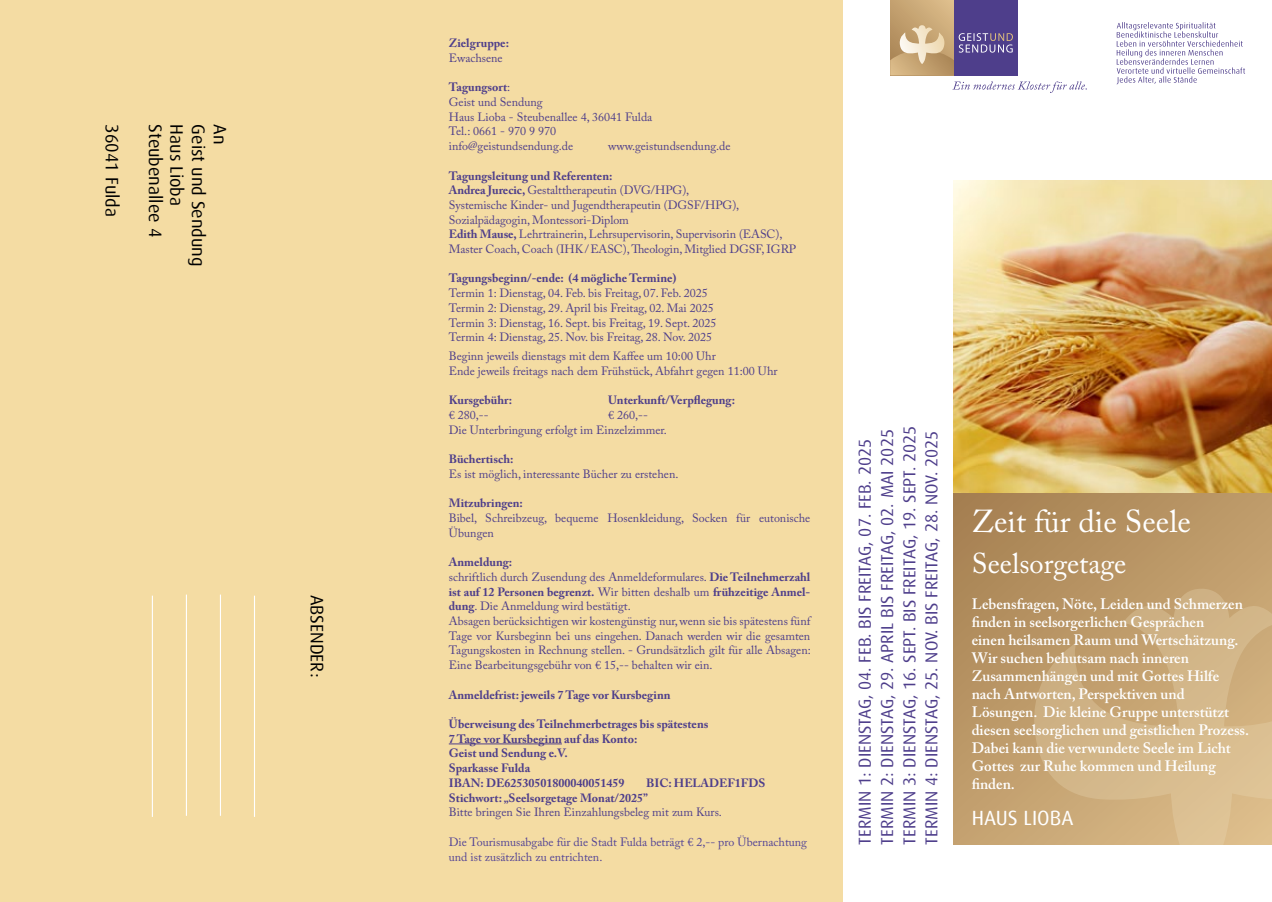
<style>
.page{position:relative;width:1272px;height:902px;background:#fff}
.page>*{position:absolute;margin:0;border:0;box-sizing:border-box;transform-origin:0 0}
.t1{font:31.5px "Adobe Caslon Pro";color:#fff}
.t2{font:28.5px "Adobe Caslon Pro";color:#fff}
.t3{font:20.55px "Dax";color:#fff}
.t4{font:18px "Dax";color:#000}
.t5{font:17.25px/22.2px "Dax";color:#4e3e8b}
.t6{font:600 15px/18px "Adobe Caslon Pro";color:#fff}
.t7{font:12px/14.7px "Adobe Caslon Pro";color:#4e3e8b}
.t8{font:700 12px/14.7px "Adobe Caslon Pro";color:#4e3e8b}
.t9{font:12px/14.9px "Adobe Caslon Pro";color:#534395}
.s1{font-weight:700}
</style>
<div class="page">
<div style="left:0;top:0;width:842px;height:901px;background:#f4dca3"></div>
<hr style="left:449px;top:743px;width:113px;height:1px;background:#4e3e8b">
<hr style="left:254px;top:595px;width:1px;height:221px;background:#fff">
<hr style="left:220px;top:594px;width:1px;height:221px;background:#fff">
<hr style="left:186px;top:594px;width:1px;height:221px;background:#fff">
<hr style="left:152px;top:595px;width:1px;height:221px;background:#fff">
<svg style="left:1116px;top:22px;width:128px;height:62px"></svg>
<div style="left:890px;top:0;width:64px;height:75px;background:linear-gradient(to right,#be9a69,#daba88)"></div>
<div style="left:954px;top:0;width:63px;height:75px;background:#4e3e8b"></div>
<svg style="left:890px;top:25px;width:122px;height:50px"></svg>
<svg style="left:952px;top:81px;width:134px;height:12px"></svg>
<svg style="left:953px;top:492px;width:318px;height:352px;background:#b79363"></svg>
<svg style="left:1033px;top:588px;width:238px;height:256px;background:#ceaf80"></svg>
<img style="left:954px;top:180px;width:317px;height:312px">
<h3 class="t4" style="left:122px;top:124px;width:94px;rotate:90deg">36041 FULDA</h3>
<h3 class="t4" style="left:165px;top:124px;width:114px;rotate:90deg">STEUBENALLEE 4</h3>
<h3 class="t4" style="left:187px;top:124px;width:83px;rotate:90deg">HAUS LIOBA</h3>
<h3 class="t4" style="left:208px;top:124px;width:143px;rotate:90deg">GEIST UND SENDUNG</h3>
<h3 class="t4" style="left:230px;top:124px;width:22px;rotate:90deg">AN</h3>
<h3 class="t4" style="left:327px;top:594px;width:84px;rotate:90deg">ABSENDER:</h3>
<p class="t8" style="left:449px;top:36px;width:62px">Zielgruppe:</p>
<p class="t7" style="left:449px;top:50px;width:55px">Ewachsene</p>
<p class="t7" style="left:449px;top:80px;width:205px"><span class="s1">Tagungsort</span>:<br>Geist und Sendung<br>Haus Lioba - Steubenallee 4, 36041 Fulda<br>Tel.: 0661 - 970 9 970 info@geistundsendung.de</p>
<p class="t7" style="left:608px;top:138px;width:124px">www.geistundsendung.de</p>
<p class="t7" style="left:449px;top:168px;width:349px"><span class="s1">Tagungsleitung und Referenten:<br>Andrea Jurecic,</span> Gestalttherapeutin (DVG/HPG),<br>Systemische Kinder- und Jugendtherapeutin (DGSF/HPG), Sozialpädagogin, Montessori-Diplom<br><span class="s1">Edith Mause,</span> Lehrtrainerin, Lehrsupervisorin, Supervisorin (EASC), Master Coach, Coach (IHK/EASC), Theologin, Mitglied DGSF, IGRP</p>
<p class="t8" style="left:449px;top:271px;width:229px">Tagungsbeginn/-ende: (4 mögliche Termine)</p>
<p class="t7" style="left:449px;top:285px;width:269px">Termin 1: Dienstag, 04. Feb. bis Freitag, 07. Feb. 2025<br>Termin 2: Dienstag, 29. April bis Freitag, 02. Mai 2025<br>Termin 3: Dienstag, 16. Sept. bis Freitag, 19. Sept. 2025<br>Termin 4: Dienstag, 25. Nov. bis Freitag, 28. Nov. 2025</p>
<p class="t7" style="left:449px;top:349px;width:330px">Beginn jeweils dienstags mit dem Kaffee um 10:00 Uhr<br>Ende jeweils freitags nach dem Frühstück, Abfahrt gegen 11:00 Uhr</p>
<p class="t8" style="left:449px;top:393px;width:65px">Kursgebühr:</p>
<p class="t8" style="left:608px;top:393px;width:128px">Unterkunft/Verpflegung:</p>
<p class="t7" style="left:449px;top:407px;width:41px">€ 280,--</p>
<p class="t7" style="left:449px;top:407px;width:220px;text-indent:159px">€ 260,--<br>Die Unterbringung erfolgt im Einzelzimmer.</p>
<p class="t8" style="left:449px;top:451px;width:66px">Büchertisch:</p>
<p class="t7" style="left:449px;top:466px;width:231px">Es ist möglich, interessante Bücher zu erstehen.</p>
<p class="t8" style="left:449px;top:496px;width:76px">Mitzubringen:</p>
<p class="t7" style="left:449px;top:510px;width:363px">Bibel, Schreibzeug, bequeme Hosenkleidung, Socken für eutonische<br>Übungen</p>
<p class="t7" style="left:449px;top:554px;width:363px"><span class="s1">Anmeldung:<br></span>schriftlich durch Zusendung des Anmeldeformulares. <span class="s1">Die Teilnehmerzahl ist auf 12 Personen begrenzt.</span> Wir bitten deshalb um <span class="s1">frühzeitige Anmel&shy;dung</span>. Die Anmeldung wird bestätigt.<br>Absagen berücksichtigen wir kostengünstig nur, wenn sie bis spätestens fünf Tage vor Kursbeginn bei uns eingehen. Danach werden wir die gesamten Tagungskosten in Rechnung stellen. - Grundsätzlich gilt für alle Absagen:<br>Eine Bearbeitungsgebühr von € 15,-- behalten wir ein.</p>
<p class="t8" style="left:449px;top:687px;width:223px">Anmeldefrist: jeweils 7 Tage vor Kursbeginn</p>
<p class="t8" style="left:449px;top:716px;width:261px">Überweisung des Teilnehmerbetrages bis spätestens<br>7 Tage vor Kursbeginn auf das Konto:<br>Geist und Sendung e.V.<br>Sparkasse Fulda<br>IBAN: DE62530501800040051459</p>
<p class="t8" style="left:449px;top:775px;width:318px;text-indent:197px">BIC: HELADEF1FDS<br>Stichwort: „Seelsorgetage Monat/2025”</p>
<p class="t7" style="left:449px;top:804px;width:275px">Bitte bringen Sie Ihren Einzahlungsbeleg mit zum Kurs.</p>
<p class="t9" style="left:449px;top:834px;width:360px">Die Tourismusabgabe für die Stadt Fulda beträgt € 2,-- pro Übernachtung und ist zusätzlich zu entrichten.</p>
<h3 class="t5" style="left:854px;top:844px;width:420px;rotate:-90deg">TERMIN 1: DIENSTAG, 04. FEB. BIS FREITAG, 07. FEB. 2025<br>TERMIN 2: DIENSTAG, 29. APRIL BIS FREITAG, 02. MAI 2025<br>TERMIN 3: DIENSTAG, 16. SEPT. BIS FREITAG, 19. SEPT. 2025<br>TERMIN 4: DIENSTAG, 25. NOV. BIS FREITAG, 28. NOV. 2025</h3>
<h1 class="t1" style="left:971px;top:502px;width:221px">Zeit für die Seele</h1>
<h2 class="t2" style="left:971px;top:546px;width:156px">Seelsorgetage</h2>
<p class="t6" style="left:971px;top:595px;width:279px">Lebensfragen, Nöte, Leiden und Schmerzen finden in seelsorgerlichen Gesprächen<br>einen heilsamen Raum und Wertschätzung.<br>Wir suchen behutsam nach inneren Zusammenhängen und mit Gottes Hilfe nach Antworten, Perspektiven und Lösungen. Die kleine Gruppe unterstützt diesen seelsorglichen und geistlichen Prozess.<br>Dabei kann die verwundete Seele im Licht Gottes zur Ruhe kommen und Heilung finden.</p>
<h3 class="t3" style="left:971px;top:805px;width:90px">HAUS LIOBA</h3>
</div>
